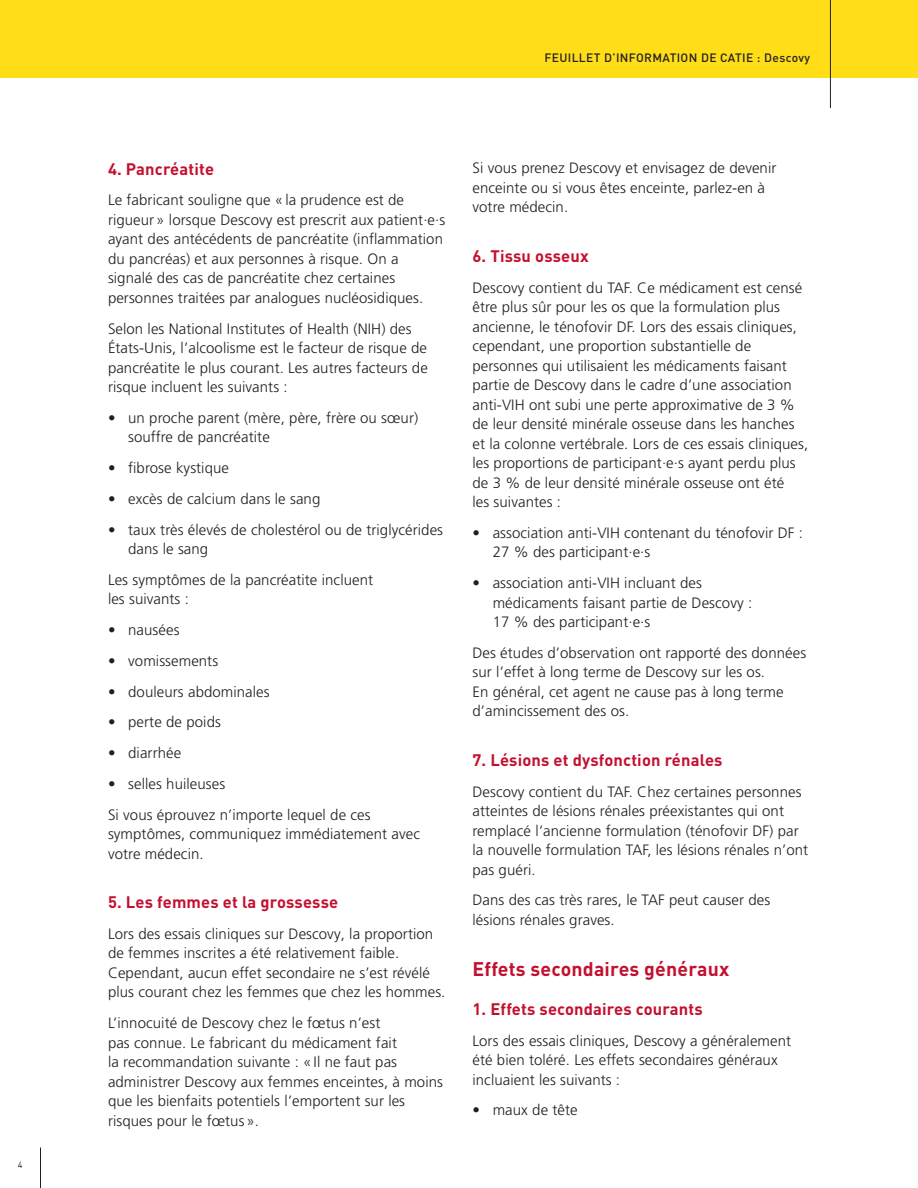
<style>
.page{position:relative;width:918px;height:1188px;background:#fff}
.page>*{position:absolute;margin:0;border:0;box-sizing:border-box;transform-origin:0 0}
.t1{font:700 19.5px "DINOT";letter-spacing:.01em;color:#c3102f}
.t2{font:700 16.5px "DINOT";letter-spacing:.01em;color:#c3102f}
.t3{font:300 15px/19.5px "Frutiger LT Pro";letter-spacing:.005em;color:#231f20}
.t4{font:500 12px "DINOT";letter-spacing:.03em;color:#231f20}
.t5{font:9px "DINOT";color:#231f20}
</style>
<div class="page">
<hr style="left:40px;top:1148px;width:1px;height:40px;background:#231f20">
<div style="left:0;top:0;width:918px;height:78px;background:#ffdd17"></div>
<hr style="left:830px;top:0;width:1px;height:108px;background:#231f20">
<p class="t5" style="left:18px;top:1158px;width:6px">4</p>
<p class="t4" style="left:544px;top:50px;width:267px">FEUILLET D’INFORMATION DE CATIE : Descovy</p>
<p class="t2" style="left:108px;top:156px;width:108px">4. Pancréatite</p>
<p class="t3" style="left:108px;top:191px;width:339px">Le fabricant souligne que «la prudence est de rigueur» lorsque Descovy est prescrit aux patient·e·s ayant des antécédents de pancréatite (inflammation du pancréas) et aux personnes à risque. On a signalé des cas de pancréatite chez certaines personnes traitées par analogues nucléosidiques.</p>
<p class="t3" style="left:108px;top:319px;width:321px">Selon les National Institutes of Health (NIH) des États-Unis, l’alcoolisme est le facteur de risque de pancréatite le plus courant. Les autres facteurs de risque incluent les suivants :</p>
<p class="t3" style="left:128px;top:408px;width:291px;text-indent:-20px">• un proche parent (mère, père, frère ou sœur) souffre de pancréatite</p>
<p class="t3" style="left:108px;top:458px;width:123px">• fibrose kystique</p>
<p class="t3" style="left:108px;top:489px;width:214px">• excès de calcium dans le sang</p>
<p class="t3" style="left:128px;top:520px;width:316px;text-indent:-20px">• taux très élevés de cholestérol ou de triglycérides dans le sang</p>
<p class="t3" style="left:108px;top:570px;width:267px">Les symptômes de la pancréatite incluent les suivants :</p>
<p class="t3" style="left:108px;top:620px;width:73px">• nausées</p>
<p class="t3" style="left:108px;top:651px;width:112px">• vomissements</p>
<p class="t3" style="left:108px;top:682px;width:163px">• douleurs abdominales</p>
<p class="t3" style="left:108px;top:713px;width:114px">• perte de poids</p>
<p class="t3" style="left:108px;top:743px;width:75px">• diarrhée</p>
<p class="t3" style="left:108px;top:768px;width:264px;line-height:30.8px">• selles huileuses<br>Si vous éprouvez n’importe lequel de ces</p>
<p class="t3" style="left:108px;top:824px;width:314px">symptômes, communiquez immédiatement avec votre médecin.</p>
<p class="t2" style="left:108px;top:889px;width:232px">5. Les femmes et la grossesse</p>
<p class="t3" style="left:108px;top:924px;width:339px">Lors des essais cliniques sur Descovy, la proportion de femmes inscrites a été relativement faible.<br>Cependant, aucun effet secondaire ne s’est révélé plus courant chez les femmes que chez les hommes.</p>
<p class="t3" style="left:108px;top:1013px;width:336px">L’innocuité de Descovy chez le fœtus n’est<br>pas connue. Le fabricant du médicament fait<br>la recommandation suivante : «Il ne faut pas administrer Descovy aux femmes enceintes, à moins que les bienfaits potentiels l’emportent sur les risques pour le fœtus».</p>
<p class="t3" style="left:472px;top:158px;width:305px">Si vous prenez Descovy et envisagez de devenir enceinte ou si vous êtes enceinte, parlez-en à votre médecin.</p>
<p class="t2" style="left:472px;top:243px;width:118px">6. Tissu osseux</p>
<p class="t3" style="left:472px;top:278px;width:337px">Descovy contient du TAF. Ce médicament est censé être plus sûr pour les os que la formulation plus ancienne, le ténofovir DF. Lors des essais cliniques, cependant, une proportion substantielle de personnes qui utilisaient les médicaments faisant partie de Descovy dans le cadre d’une association anti-VIH ont subi une perte approximative de 3 % de leur densité minérale osseuse dans les hanches et la colonne vertébrale. Lors de ces essais cliniques, les proportions de participant·e·s ayant perdu plus de 3 % de leur densité minérale osseuse ont été<br>les suivantes :</p>
<p class="t3" style="left:493px;top:523px;width:312px;text-indent:-20px">• association anti-VIH contenant du ténofovir DF :<br>27 % des participant·e·s</p>
<p class="t3" style="left:493px;top:573px;width:261px;text-indent:-20px">• association anti-VIH incluant des médicaments faisant partie de Descovy :<br>17 % des participant·e·s</p>
<p class="t3" style="left:472px;top:643px;width:335px">Des études d’observation ont rapporté des données sur l’effet à long terme de Descovy sur les os.<br>En général, cet agent ne cause pas à long terme d’amincissement des os.</p>
<p class="t2" style="left:472px;top:747px;width:252px">7. Lésions et dysfonction rénales</p>
<p class="t3" style="left:472px;top:782px;width:337px">Descovy contient du TAF. Chez certaines personnes atteintes de lésions rénales préexistantes qui ont remplacé l’ancienne formulation (ténofovir DF) par la nouvelle formulation TAF, les lésions rénales n’ont pas guéri.</p>
<p class="t3" style="left:472px;top:890px;width:299px">Dans des cas très rares, le TAF peut causer des lésions rénales graves.</p>
<h1 class="t1" style="left:472px;top:953px;width:259px">Effets secondaires généraux</h1>
<p class="t2" style="left:472px;top:996px;width:232px">1. Effets secondaires courants</p>
<p class="t3" style="left:472px;top:1031px;width:320px">Lors des essais cliniques, Descovy a généralement été bien toléré. Les effets secondaires généraux incluaient les suivants :</p>
<p class="t3" style="left:472px;top:1100px;width:107px">• maux de tête</p>
</div>
